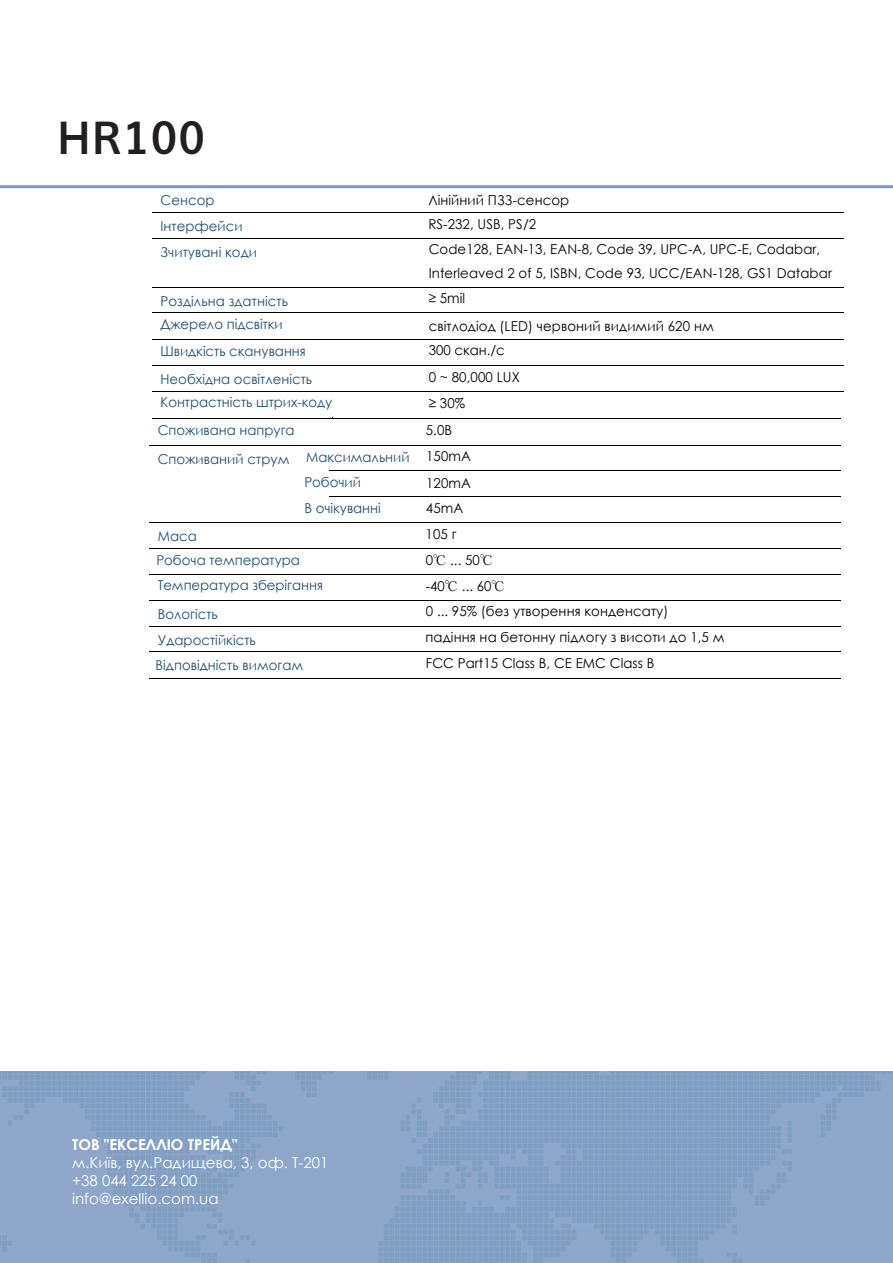
<style>
.page{position:relative;width:893px;height:1263px;background:#fff}
.page>*{position:absolute;margin:0;border:0;box-sizing:border-box;transform-origin:0 0}
.t1{font:700 45px "Muli";color:#231f20}
.t2{font:15px/18px "Century Gothic";color:#fff}
.t3{font:700 15px "Century Gothic";color:#fff}
.t4{font:13.65px/26.1px "Century Gothic";letter-spacing:.01em;color:#000}
.t5{font:13.65px "Century Gothic";letter-spacing:.005em;color:#1e4e79}
.t6{font:13.65px/24.9px "Century Gothic";color:#1f4e79}
.s1{font-family:"MS Mincho"}
</style>
<div class="page">
<hr style="left:0;top:185px;width:893px;height:3px;background:#7e99c0">
<hr style="left:152px;top:213px;width:181px;height:1px;background:#000">
<hr style="left:333px;top:213px;width:511px;height:1px;background:#000">
<hr style="left:152px;top:238px;width:181px;height:1px;background:#000">
<hr style="left:333px;top:238px;width:511px;height:1px;background:#000">
<hr style="left:152px;top:287px;width:181px;height:1px;background:#000">
<hr style="left:333px;top:287px;width:511px;height:1px;background:#000">
<hr style="left:152px;top:313px;width:181px;height:1px;background:#000">
<hr style="left:333px;top:313px;width:511px;height:1px;background:#000">
<hr style="left:152px;top:339px;width:181px;height:1px;background:#000">
<hr style="left:333px;top:339px;width:511px;height:1px;background:#000">
<hr style="left:152px;top:366px;width:181px;height:1px;background:#000">
<hr style="left:333px;top:366px;width:511px;height:1px;background:#000">
<hr style="left:152px;top:391px;width:176px;height:1px;background:#000">
<hr style="left:328px;top:391px;width:516px;height:1px;background:#000">
<hr style="left:152px;top:419px;width:689px;height:1px;background:#000">
<hr style="left:149px;top:445px;width:181px;height:1px;background:#000">
<hr style="left:330px;top:445px;width:511px;height:1px;background:#000">
<hr style="left:330px;top:471px;width:511px;height:1px;background:#000">
<hr style="left:330px;top:496px;width:511px;height:1px;background:#000">
<hr style="left:149px;top:522px;width:181px;height:1px;background:#000">
<hr style="left:330px;top:522px;width:511px;height:1px;background:#000">
<hr style="left:150px;top:548px;width:180px;height:1px;background:#000">
<hr style="left:330px;top:548px;width:511px;height:1px;background:#000">
<hr style="left:149px;top:574px;width:181px;height:1px;background:#000">
<hr style="left:330px;top:574px;width:511px;height:1px;background:#000">
<hr style="left:149px;top:600px;width:181px;height:1px;background:#000">
<hr style="left:330px;top:600px;width:511px;height:1px;background:#000">
<hr style="left:149px;top:626px;width:181px;height:1px;background:#000">
<hr style="left:330px;top:626px;width:511px;height:1px;background:#000">
<hr style="left:150px;top:651px;width:180px;height:1px;background:#000">
<hr style="left:330px;top:651px;width:511px;height:1px;background:#000">
<hr style="left:150px;top:678px;width:180px;height:1px;background:#000">
<hr style="left:330px;top:678px;width:511px;height:1px;background:#000">
<img style="left:0;top:1071px;width:893px;height:192px">
<h1 class="t1" style="left:57px;top:102px;width:150px">HR100</h1>
<p class="t5" style="left:160px;top:191px;width:56px">Сенсор</p>
<p class="t4" style="left:428px;top:187px;width:142px">Лінійний ПЗЗ-сенсор</p>
<p class="t5" style="left:160px;top:217px;width:84px">Інтерфейси</p>
<p class="t4" style="left:428px;top:210px;width:109px">RS-232, USB, PS/2</p>
<p class="t5" style="left:160px;top:243px;width:98px">Зчитувані коди</p>
<p class="t4" style="left:429px;top:237px;width:405px;line-height:23.9px">Code128, EAN-13, EAN-8, Code 39, UPC-A, UPC-E, Codabar,<br>Interleaved 2 of 5, ISBN, Code 93, UCC/EAN-128, GS1 Databar</p>
<p class="t5" style="left:160px;top:291px;width:129px">Роздільна здатність</p>
<p class="t4" style="left:429px;top:285px;width:38px">≥ 5mil</p>
<p class="t5" style="left:160px;top:314px;width:124px">Джерело підсвітки</p>
<p class="t4" style="left:429px;top:312px;width:287px">світлодіод (LED) червоний видимий 620 нм</p>
<p class="t5" style="left:160px;top:341px;width:147px">Швидкість сканування</p>
<p class="t4" style="left:429px;top:337px;width:78px">300 скан./с</p>
<p class="t5" style="left:160px;top:370px;width:153px">Необхідна освітленість</p>
<p class="t4" style="left:429px;top:364px;width:93px">0 ~ 80,000 LUX</p>
<p class="t5" style="left:160px;top:393px;width:173px">Контрастність штрих-коду</p>
<p class="t4" style="left:429px;top:389px;width:38px">≥ 30%</p>
<p class="t6" style="left:158px;top:417px;width:138px">Споживана напруга</p>
<p class="t4" style="left:426px;top:417px;width:28px">5.0В</p>
<p class="t5" style="left:158px;top:449px;width:133px">Споживаний струм</p>
<p class="t4" style="left:426px;top:443px;width:46px;text-align:justify">150mA 120mA 45mA</p>
<p class="t5" style="left:158px;top:527px;width:41px">Маса</p>
<p class="t4" style="left:426px;top:521px;width:32px">105 г</p>
<p class="t6" style="left:156px;top:548px;width:145px">Робоча температура</p>
<p class="t4" style="left:426px;top:547px;width:69px">0<span class="s1">℃</span> ... 50<span class="s1">℃</span></p>
<p class="t5" style="left:158px;top:575px;width:167px">Температура зберігання</p>
<p class="t4" style="left:426px;top:572px;width:81px">-40<span class="s1">℃</span> ... 60<span class="s1">℃</span></p>
<p class="t5" style="left:158px;top:604px;width:62px">Вологість</p>
<p class="t4" style="left:426px;top:598px;width:244px">0 ... 95% (без утворення конденсату)</p>
<p class="t5" style="left:158px;top:630px;width:100px">Ударостійкість</p>
<p class="t4" style="left:426px;top:624px;width:301px">падіння на бетонну підлогу з висоти до 1,5 м</p>
<p class="t5" style="left:155px;top:656px;width:149px">Відповідність вимогам</p>
<p class="t4" style="left:426px;top:649px;width:230px">FCC Part15 Class B, CE EMC Class B</p>
<p class="t6" style="left:304px;top:444px;width:107px">Максимальний<br>Робочий</p>
<p class="t6" style="left:304px;top:496px;width:78px">В очікуванні</p>
<p class="t3" style="left:72px;top:1133px;width:167px">ТОВ "ЕКСЕЛЛІО ТРЕЙД"</p>
<p class="t2" style="left:72px;top:1153px;width:258px">м.Київ, вул.Радищева, 3, оф. Т-201 +38 044 225 24 00 info@exellio.com.ua</p>
</div>
